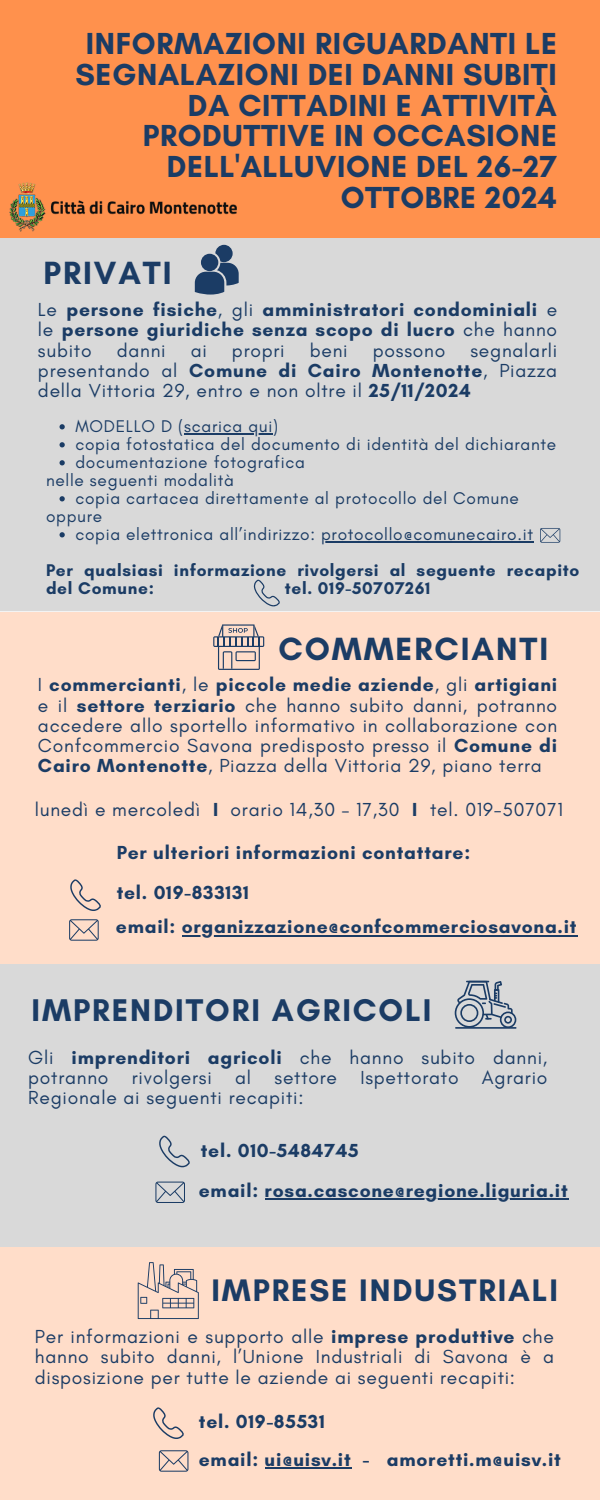
<style>
.page{position:relative;width:600px;height:1500px;background:#ff914d}
.page>*{position:absolute;margin:0;border:0;box-sizing:border-box;transform-origin:0 0}
.t1{font:700 32.7px "Glacial Indifference";letter-spacing:.06em;color:#1b3c65}
.t2{font:700 32px "Glacial Indifference";letter-spacing:.06em;color:#1b3c65}
.t3{font:700 31.7px "Glacial Indifference";letter-spacing:.06em;color:#1b3c65}
.t4{font:700 31px/30.8px "Glacial Indifference";letter-spacing:.02em;color:#1b3c65;text-align:right}
.t5{font:19.2px/20.2px "Glacial Indifference";letter-spacing:.04em;color:#1b3c65;text-align:justify}
.t6{font:700 19.2px/20.2px "Glacial Indifference";letter-spacing:.04em;color:#1b3c65;text-align:justify}
.t7{font:17.2px "Glacial Indifference";letter-spacing:.04em;color:#1b3c65}
.t8{font:700 17.2px "Glacial Indifference";letter-spacing:.04em;color:#1b3c65}
.s1{font-weight:400}
.s2{font-weight:700}
</style>
<div class="page">
<div style="left:0;top:238px;width:600px;height:374px;background:#d9d9d9"></div>
<div style="left:0;top:612px;width:600px;height:352px;background:#ffddc9"></div>
<div style="left:0;top:964px;width:600px;height:283px;background:#d9d9d9"></div>
<div style="left:0;top:1247px;width:600px;height:253px;background:#ffddc9"></div>
<svg style="left:195px;top:245px;width:44px;height:49px"></svg>
<svg style="left:213px;top:624px;width:51px;height:46px"></svg>
<hr style="left:455px;top:1027px;width:62px;height:2px;background:#1b3c65">
<svg style="left:455px;top:981px;width:61px;height:47px"></svg>
<svg style="left:138px;top:1262px;width:61px;height:57px"></svg>
<svg style="left:70px;top:879px;width:31px;height:32px"></svg>
<svg style="left:159px;top:1135px;width:31px;height:32px"></svg>
<svg style="left:153px;top:1407px;width:31px;height:32px"></svg>
<svg style="left:69px;top:919px;width:29px;height:22px"></svg>
<svg style="left:60px;top:424px;width:5px;height:5px"></svg>
<hr style="left:184px;top:433px;width:89px;height:2px;background:#1b3c65">
<svg style="left:60px;top:442px;width:5px;height:5px"></svg>
<svg style="left:60px;top:460px;width:5px;height:5px"></svg>
<svg style="left:60px;top:496px;width:5px;height:5px"></svg>
<svg style="left:60px;top:532px;width:5px;height:5px"></svg>
<hr style="left:321px;top:541px;width:213px;height:2px;background:#1b3c65">
<svg style="left:155px;top:1182px;width:30px;height:21px"></svg>
<svg style="left:159px;top:1450px;width:29px;height:22px"></svg>
<svg style="left:254px;top:579px;width:26px;height:27px"></svg>
<svg style="left:540px;top:528px;width:20px;height:15px"></svg>
<img style="left:9px;top:182px;width:228px;height:49px">
<hr style="left:265px;top:1467px;width:87px;height:2px;background:#1b3c65">
<hr style="left:265px;top:1199px;width:304px;height:1px;background:#1b3c65">
<hr style="left:182px;top:935px;width:395px;height:1px;background:#1b3c65">
<p class="t4" style="left:76px;top:28px;width:483px">INFORMAZIONI RIGUARDANTI LE<br>SEGNALAZIONI DEI DANNI SUBITI<br>DA CITTADINI E ATTIVITÀ<br>PRODUTTIVE IN OCCASIONE<br>DELL'ALLUVIONE DEL 26-27<br>OTTOBRE 2024</p>
<p class="t1" style="left:43px;top:253px;width:130px">PRIVATI</p>
<h4 class="t6" style="left:38px;top:299px;width:521px"><span class="s1">Le</span> persone fisiche<span class="s1">, gli</span> amministratori condominiali <span class="s1">e le</span> persone giuridiche senza scopo di lucro <span class="s1">che hanno subito</span></h4>
<h4 class="t5" style="left:38px;top:340px;width:521px;text-indent:432px">segnalarli presentando al <span class="s2">Comune di Cairo Montenotte</span>, Piazza della Vittoria 29, entro e non oltre il <span class="s2">25/11/2024</span></h4>
<h4 class="t5" style="left:117px;top:340px;width:51px">danni</h4>
<h4 class="t5" style="left:191px;top:340px;width:18px">ai</h4>
<h4 class="t5" style="left:232px;top:340px;width:54px">propri</h4>
<h4 class="t5" style="left:310px;top:340px;width:39px">beni</h4>
<h4 class="t5" style="left:373px;top:340px;width:74px">possono</h4>
<h1 class="t7" style="left:75px;top:415px;width:204px">MODELLO D (scarica qui)</h1>
<p class="t7" style="left:75px;top:433px;width:483px">copia fotostatica del documento di identità del dichiarante</p>
<p class="t7" style="left:75px;top:451px;width:231px">documentazione fotografica</p>
<h1 class="t7" style="left:46px;top:469px;width:190px">nelle seguenti modalità</h1>
<h3 class="t7" style="left:75px;top:487px;width:445px">copia cartacea direttamente al protocollo del Comune</h3>
<p class="t7" style="left:46px;top:505px;width:58px">oppure</p>
<p class="t7" style="left:75px;top:523px;width:459px">copia elettronica all’indirizzo: protocollo@comunecairo.it</p>
<p class="t8" style="left:46px;top:559px;width:535px">Per qualsiasi informazione rivolgersi al seguente recapito</p>
<p class="t8" style="left:46px;top:577px;width:110px">del Comune:</p>
<p class="t8" style="left:285px;top:577px;width:147px">tel. 019-50707261</p>
<p class="t1" style="left:278px;top:628px;width:271px">COMMERCIANTI</p>
<p class="t5" style="left:38px;top:675px;width:521px">I <span class="s2">commercianti</span>, le <span class="s2">piccole medie aziende</span>, gli <span class="s2">artigiani </span>e il <span class="s2">settore terziario</span> che hanno subito danni, potranno accedere allo sportello informativo in collaborazione con Confcommercio Savona predisposto presso il <span class="s2">Comune di Cairo Montenotte</span>, Piazza della Vittoria 29, piano terra</p>
<h3 class="t5" style="left:35px;top:800px;width:384px">lunedì e mercoledì <span class="s2">I</span> orario 14,30 – 17,30 <span class="s2">I</span></h3>
<h3 class="t5" style="left:430px;top:800px;width:134px">tel. 019-507071</h3>
<p class="t6" style="left:117px;top:842px;width:355px">Per ulteriori informazioni contattare:</p>
<p class="t6" style="left:117px;top:883px;width:134px">tel. 019-833131</p>
<p class="t6" style="left:116px;top:917px;width:462px">email: organizzazione@confcommerciosavona.it</p>
<p class="t2" style="left:31px;top:990px;width:401px">IMPRENDITORI AGRICOLI</p>
<h2 class="t5" style="left:28px;top:1047px;width:521px">Gli <span class="s2">imprenditori agricoli</span> che hanno subito danni, potranno rivolgersi al settore Ispettorato Agrario Regionale ai seguenti recapiti:</h2>
<h2 class="t6" style="left:201px;top:1140px;width:159px">tel. 010-5484745</h2>
<h3 class="t6" style="left:199px;top:1180px;width:370px">email: rosa.cascone@regione.liguria.it</h3>
<h1 class="t3" style="left:211px;top:1271px;width:348px">IMPRESE INDUSTRIALI</h1>
<h2 class="t5" style="left:35px;top:1326px;width:521px">Per informazioni e supporto alle <span class="s2">imprese produttive</span> che hanno subito danni, l’Unione Industriali di Savona è a disposizione per tutte le aziende ai seguenti recapiti:</h2>
<p class="t6" style="left:199px;top:1411px;width:127px">tel. 019-85531</p>
<h1 class="t6" style="left:199px;top:1449px;width:364px">email: ui@uisv.it - amoretti.m@uisv.it</h1>
</div>
